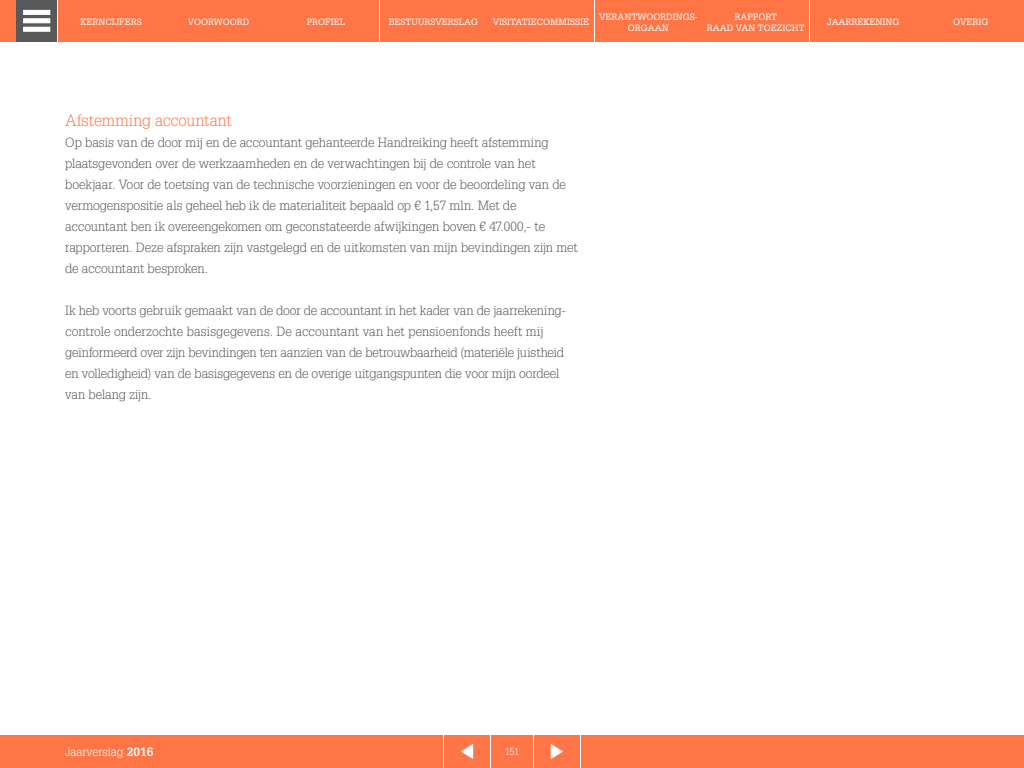
<style>
.page{position:relative;width:1024px;height:768px;background:#fff}
.page>*{position:absolute;margin:0;border:0;box-sizing:border-box;transform-origin:0 0}
.t1{font:300 16px "Glypha LT Std";color:#ff7546}
.t2{font:300 13px/21px "Glypha LT Std";letter-spacing:-.01em;color:#58595b}
.t3{font:300 12px "Glypha LT Std";color:#fff}
.t4{font:300 10px "Glypha LT Std";color:#fff}
.t5{font:9px/10.7px "Glypha LT Std";color:#fff;text-align:center}
.s1{font-weight:700}
</style>
<div class="page">
<div style="left:0;top:735px;width:443px;height:33px;background:#ff7546"></div>
<div style="left:581px;top:735px;width:443px;height:33px;background:#ff7546"></div>
<div style="left:444px;top:735px;width:46px;height:33px;background:#ff7546"></div>
<svg style="left:461px;top:744px;width:12px;height:15px"></svg>
<div style="left:534px;top:735px;width:46px;height:33px;background:#ff7546"></div>
<svg style="left:551px;top:744px;width:12px;height:15px"></svg>
<div style="left:491px;top:735px;width:42px;height:33px;background:#ff7546"></div>
<div style="left:58px;top:0;width:106px;height:42px;background:#ff7546"></div>
<div style="left:165px;top:0;width:107px;height:42px;background:#ff7546"></div>
<div style="left:273px;top:0;width:106px;height:42px;background:#ff7546"></div>
<div style="left:380px;top:0;width:107px;height:42px;background:#ff7546"></div>
<div style="left:810px;top:0;width:107px;height:42px;background:#ff7546"></div>
<div style="left:595px;top:0;width:107px;height:42px;background:#ff7546"></div>
<div style="left:703px;top:0;width:106px;height:42px;background:#ff7546"></div>
<div style="left:918px;top:0;width:106px;height:42px;background:#ff7546"></div>
<div style="left:488px;top:0;width:106px;height:42px;background:#ff7546"></div>
<div style="left:17px;top:0;width:40px;height:42px;background:#58595b"></div>
<div style="left:23px;top:10px;width:27px;height:5px;background:#fff"></div>
<svg style="left:23px;top:18px;width:27px;height:5px"></svg>
<svg style="left:23px;top:27px;width:27px;height:5px"></svg>
<div style="left:0;top:0;width:16px;height:42px;background:#ff7546"></div>
<p class="t5" style="left:599px;top:11px;width:100px">VERANTWOORDINGS-<br>ORGAAN</p>
<p class="t5" style="left:707px;top:11px;width:99px">RAPPORT<br>RAAD VAN TOEZICHT</p>
<p class="t5" style="left:80px;top:16px;width:63px">KERNCIJFERS</p>
<p class="t5" style="left:188px;top:16px;width:63px">VOORWOORD</p>
<p class="t5" style="left:307px;top:16px;width:40px">PROFIEL</p>
<p class="t5" style="left:389px;top:16px;width:91px">BESTUURSVERSLAG</p>
<p class="t5" style="left:827px;top:16px;width:74px">JAARREKENING</p>
<p class="t5" style="left:493px;top:16px;width:98px">VISITATIECOMMISSIE</p>
<p class="t5" style="left:953px;top:16px;width:37px">OVERIG</p>
<p class="t1" style="left:65px;top:111px;width:168px">Afstemming accountant</p>
<p class="t2" style="left:65px;top:132px;width:514px">Op basis van de door mij en de accountant gehanteerde Handreiking heeft afstemming plaatsgevonden over de werkzaamheden en de verwachtingen bij de controle van het boekjaar. Voor de toetsing van de technische voorzieningen en voor de beoordeling van de vermogenspositie als geheel heb ik de materialiteit bepaald op € 1,57 mln. Met de accountant ben ik overeengekomen om geconstateerde afwijkingen boven € 47.000,- te rapporteren. Deze afspraken zijn vastgelegd en de uitkomsten van mijn bevindingen zijn met de accountant besproken.</p>
<p class="t2" style="left:65px;top:300px;width:503px">Ik heb voorts gebruik gemaakt van de door de accountant in het kader van de jaarrekening&shy;controle onderzochte basisgegevens. De accountant van het pensioenfonds heeft mij geïnformeerd over zijn bevindingen ten aanzien van de betrouwbaarheid (materiële juistheid en volledigheid) van de basisgegevens en de overige uitgangspunten die voor mijn oordeel van belang zijn.</p>
<p class="t3" style="left:65px;top:745px;width:90px">Jaarverslag <span class="s1">2016</span></p>
<p class="t4" style="left:505px;top:746px;width:16px">151</p>
</div>
